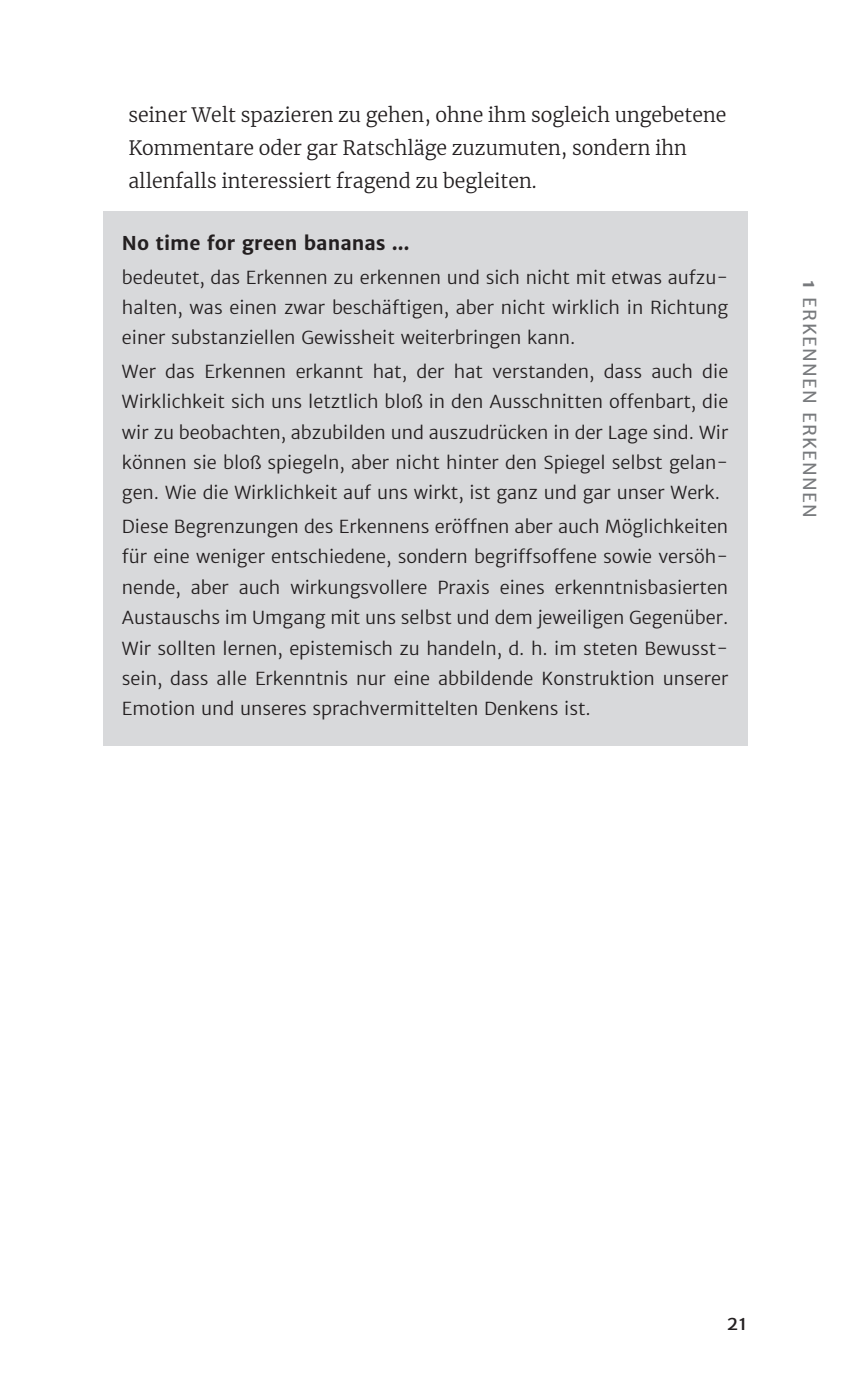
<style>
.page{position:relative;width:863px;height:1373px;background:#fff}
.page>*{position:absolute;margin:0;border:0;box-sizing:border-box;transform-origin:0 0}
.t1{font:300 19.57px/33.1px "Merriweather";color:#231f20}
.t2{font:19.57px "Merriweather Sans";color:#231f20}
.t3{font:700 19.12px "Merriweather Sans";color:#231f20}
.t4{font:300 18px/30.4px "Merriweather Sans";color:#231f20;text-align:justify}
.t5{font:18px "Merriweather Sans";letter-spacing:.07em;color:#787a7d}
.s1{font-weight:700}
</style>
<div class="page">
<div style="left:103px;top:212px;width:644px;height:69px;background:#d8d9db"></div>
<div style="left:103px;top:245px;width:644px;height:130px;background:#d8d9db"></div>
<div style="left:103px;top:340px;width:644px;height:190px;background:#d8d9db"></div>
<div style="left:103px;top:495px;width:644px;height:251px;background:#d8d9db"></div>
<p class="t1" style="left:128px;top:97px;width:599px">seiner Welt spazieren zu gehen, ohne ihm sogleich ungebetene<br>Kommentare oder gar Ratschläge zuzumuten, sondern ihn allenfalls interessiert fragend zu begleiten.</p>
<p class="t3" style="left:122px;top:231px;width:289px">No time for green bananas …</p>
<p class="t4" style="left:122px;top:262px;width:607px">bedeutet, das Erkennen zu erkennen und sich nicht mit etwas aufzu&shy;halten, was einen zwar beschäftigen, aber nicht wirklich in Richtung einer substanziellen Gewissheit weiterbringen kann.</p>
<p class="t4" style="left:122px;top:356px;width:607px">Wer das Erkennen erkannt hat, der hat verstanden, dass auch die Wirklichkeit sich uns letztlich bloß in den Ausschnitten offenbart, die wir zu beobachten, abzubilden und auszudrücken in der Lage sind. Wir können sie bloß spiegeln, aber nicht hinter den Spiegel selbst gelan&shy;gen. Wie die Wirklichkeit auf uns wirkt, ist ganz und gar unser Werk.</p>
<p class="t4" style="left:122px;top:511px;width:607px">Diese Begrenzungen des Erkennens eröffnen aber auch Möglichkeiten für eine weniger entschiedene, sondern begriffsoffene sowie versöh&shy;nende, aber auch wirkungsvollere Praxis eines erkenntnisbasierten Austauschs im Umgang mit uns selbst und dem jeweiligen Gegenüber.<br>Wir sollten lernen, epistemisch zu handeln, d. h. im steten Bewusst&shy;sein, dass alle Erkenntnis nur eine abbildende Konstruktion unserer Emotion und unseres sprachvermittelten Denkens ist.</p>
<p class="t5" style="left:821px;top:280px;width:239px;rotate:90deg"><span class="s1">1</span> ERKENNEN ERKENNEN</p>
<p class="t2" style="left:726px;top:1310px;width:22px">21</p>
</div>
